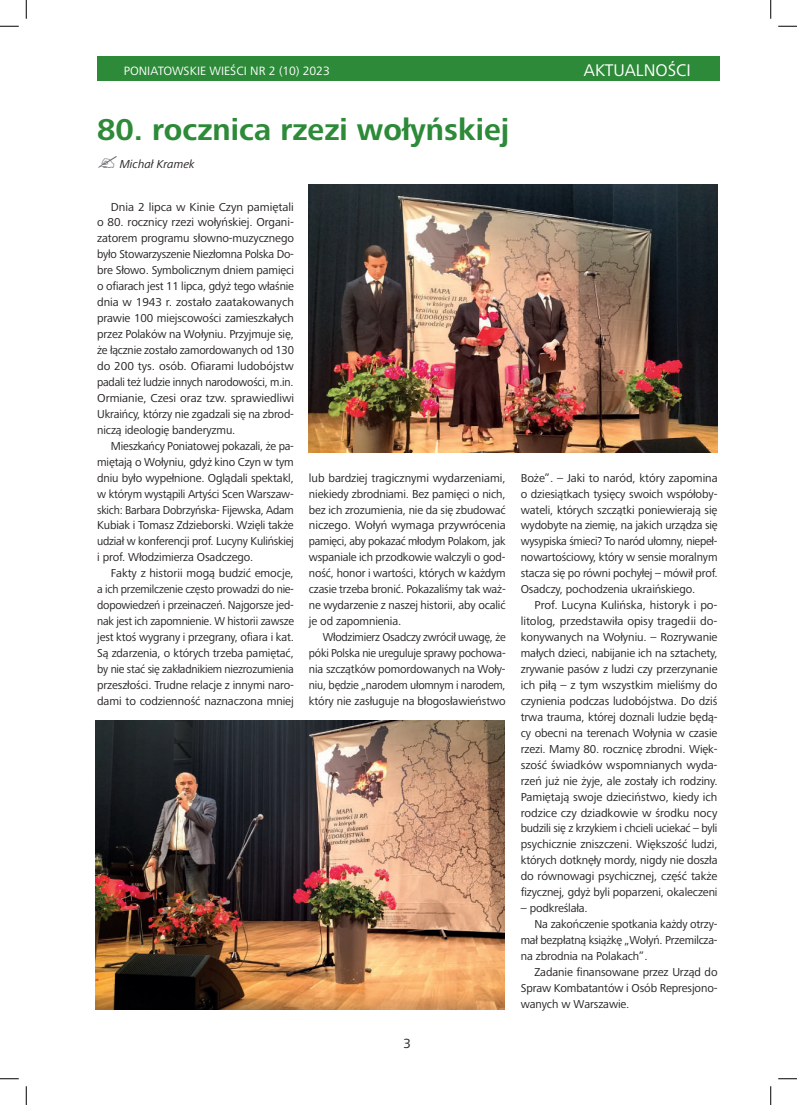
<style>
.page{position:relative;width:797px;height:1105px;background:#fff}
.page>*{position:absolute;margin:0;border:0;box-sizing:border-box;transform-origin:0 0}
.t1{font:700 31.25px "Frutiger Next";color:#2c8a38}
.t2{font:17.5px "Frutiger Next";color:#fff}
.t3{font:13.75px "Frutiger Next";color:#231f20}
.t4{font:12.5px "Frutiger Next";color:#fff}
.t5{font:11.88px/16px "Frutiger Next";letter-spacing:-.01em;color:#231f20;text-align:justify}
.t6{font:italic 11.88px "Frutiger Next";color:#231f20}
</style>
<div class="page">
<img style="left:309px;top:184px;width:408px;height:269px">
<img style="left:96px;top:721px;width:409px;height:289px">
<div style="left:97px;top:56px;width:622px;height:25px;background:#2c8a38"></div>
<svg style="left:0;top:25px;width:19px;height:2px"></svg>
<svg style="left:778px;top:25px;width:19px;height:2px"></svg>
<svg style="left:0;top:1078px;width:19px;height:1px"></svg>
<svg style="left:778px;top:1078px;width:19px;height:1px"></svg>
<svg style="left:25px;top:0;width:2px;height:19px"></svg>
<svg style="left:25px;top:1086px;width:2px;height:19px"></svg>
<svg style="left:770px;top:0;width:1px;height:19px"></svg>
<svg style="left:770px;top:1086px;width:1px;height:19px"></svg>
<p class="t4" style="left:124px;top:63px;width:208px">PONIATOWSKIE WIEŚCI NR 2 (10) 2023</p>
<h2 class="t2" style="left:584px;top:60px;width:108px">AKTUALNOŚCI</h2>
<h1 class="t1" style="left:97px;top:112px;width:413px">80. rocznica rzezi wołyńskiej</h1>
<p class="t6" style="left:120px;top:158px;width:76px">Michał Kramek</p>
<p class="t5" style="left:97px;top:199px;width:198px;text-indent:14px">Dnia 2 lipca w Kinie Czyn pamiętali o 80. rocznicy rzezi wołyńskiej. Organi&shy;zatorem programu słowno-muzycznego było Stowarzyszenie Niezłomna Polska Do&shy;bre Słowo. Symbolicznym dniem pamięci o ofiarach jest 11 lipca, gdyż tego właśnie dnia w 1943 r. zostało zaatakowanych prawie 100 miejscowości zamieszkałych przez Polaków na Wołyniu. Przyjmuje się, że łącznie zostało zamordowanych od 130 do 200 tys. osób. Ofiarami ludobójstw padali też ludzie innych narodowości, m.in.<br>Ormianie, Czesi oraz tzw. sprawiedliwi Ukraińcy, którzy nie zgadzali się na zbrod&shy;niczą ideologię banderyzmu.</p>
<p class="t5" style="left:97px;top:438px;width:198px;text-indent:14px">Mieszkańcy Poniatowej pokazali, że pa&shy;miętają o Wołyniu, gdyż kino Czyn w tym dniu było wypełnione. Oglądali spektakl, w którym wystąpili Artyści Scen Warszaw&shy;skich: Barbara Dobrzyńska- Fijewska, Adam Kubiak i Tomasz Zdzieborski. Wzięli także udział w konferencji prof. Lucyny Kulińskiej i prof. Włodzimierza Osadczego.</p>
<p class="t5" style="left:97px;top:565px;width:198px;text-indent:14px">Fakty z historii mogą budzić emocje, a ich przemilczenie często prowadzi do nie&shy;dopowiedzeń i przeinaczeń. Najgorsze jed&shy;nak jest ich zapomnienie. W historii zawsze jest ktoś wygrany i przegrany, ofiara i kat.<br>Są zdarzenia, o których trzeba pamiętać, by nie stać się zakładnikiem niezrozumienia przeszłości. Trudne relacje z innymi naro&shy;dami to codzienność naznaczona mniej</p>
<p class="t5" style="left:309px;top:470px;width:198px">lub bardziej tragicznymi wydarzeniami, niekiedy zbrodniami. Bez pamięci o nich, bez ich zrozumienia, nie da się zbudować niczego. Wołyń wymaga przywrócenia pamięci, aby pokazać młodym Polakom, jak wspaniale ich przodkowie walczyli o god&shy;ność, honor i wartości, których w każdym czasie trzeba bronić. Pokazaliśmy tak waż&shy;ne wydarzenie z naszej historii, aby ocalić je od zapomnienia.</p>
<p class="t5" style="left:309px;top:629px;width:198px;text-indent:14px">Włodzimierz Osadczy zwrócił uwagę, że póki Polska nie ureguluje sprawy pochowa&shy;nia szczątków pomordowanych na Woły&shy;niu, będzie „narodem ułomnym i narodem, który nie zasługuje na błogosławieństwo</p>
<p class="t3" style="left:403px;top:1036px;width:9px">3</p>
<p class="t5" style="left:521px;top:470px;width:198px">Boże”. – Jaki to naród, który zapomina o dziesiątkach tysięcy swoich współoby&shy;wateli, których szczątki poniewierają się wydobyte na ziemię, na jakich urządza się wysypiska śmieci? To naród ułomny, niepeł&shy;nowartościowy, który w sensie moralnym stacza się po równi pochyłej – mówił prof.<br>Osadczy, pochodzenia ukraińskiego.</p>
<p class="t5" style="left:521px;top:597px;width:198px;text-indent:14px">Prof. Lucyna Kulińska, historyk i po&shy;litolog, przedstawiła opisy tragedii do&shy;konywanych na Wołyniu. – Rozrywanie małych dzieci, nabijanie ich na sztachety, zrywanie pasów z ludzi czy przerzynanie ich piłą – z tym wszystkim mieliśmy do czynienia podczas ludobójstwa. Do dziś trwa trauma, której doznali ludzie będą&shy;cy obecni na terenach Wołynia w czasie rzezi. Mamy 80. rocznicę zbrodni. Więk&shy;szość świadków wspomnianych wyda&shy;rzeń już nie żyje, ale zostały ich rodziny.<br>Pamiętają swoje dzieciństwo, kiedy ich rodzice czy dziadkowie w środku nocy budzili się z krzykiem i chcieli uciekać – byli psychicznie zniszczeni. Większość ludzi, których dotknęły mordy, nigdy nie doszła do równowagi psychicznej, część także fizycznej, gdyż byli poparzeni, okaleczeni</p>
<p class="t5" style="left:521px;top:900px;width:69px">– podkreślała.</p>
<p class="t5" style="left:534px;top:916px;width:184px">Na zakończenie spotkania każdy otrzy-</p>
<p class="t5" style="left:521px;top:932px;width:198px">mał bezpłatną książkę „Wołyń. Przemilcza-</p>
<p class="t5" style="left:521px;top:948px;width:128px">na zbrodnia na Polakach”.</p>
<p class="t5" style="left:534px;top:964px;width:184px">Zadanie finansowane przez Urząd do</p>
<p class="t5" style="left:521px;top:980px;width:198px">Spraw Kombatantów i Osób Represjono-</p>
<p class="t5" style="left:521px;top:996px;width:110px">wanych w Warszawie.</p>
</div>
